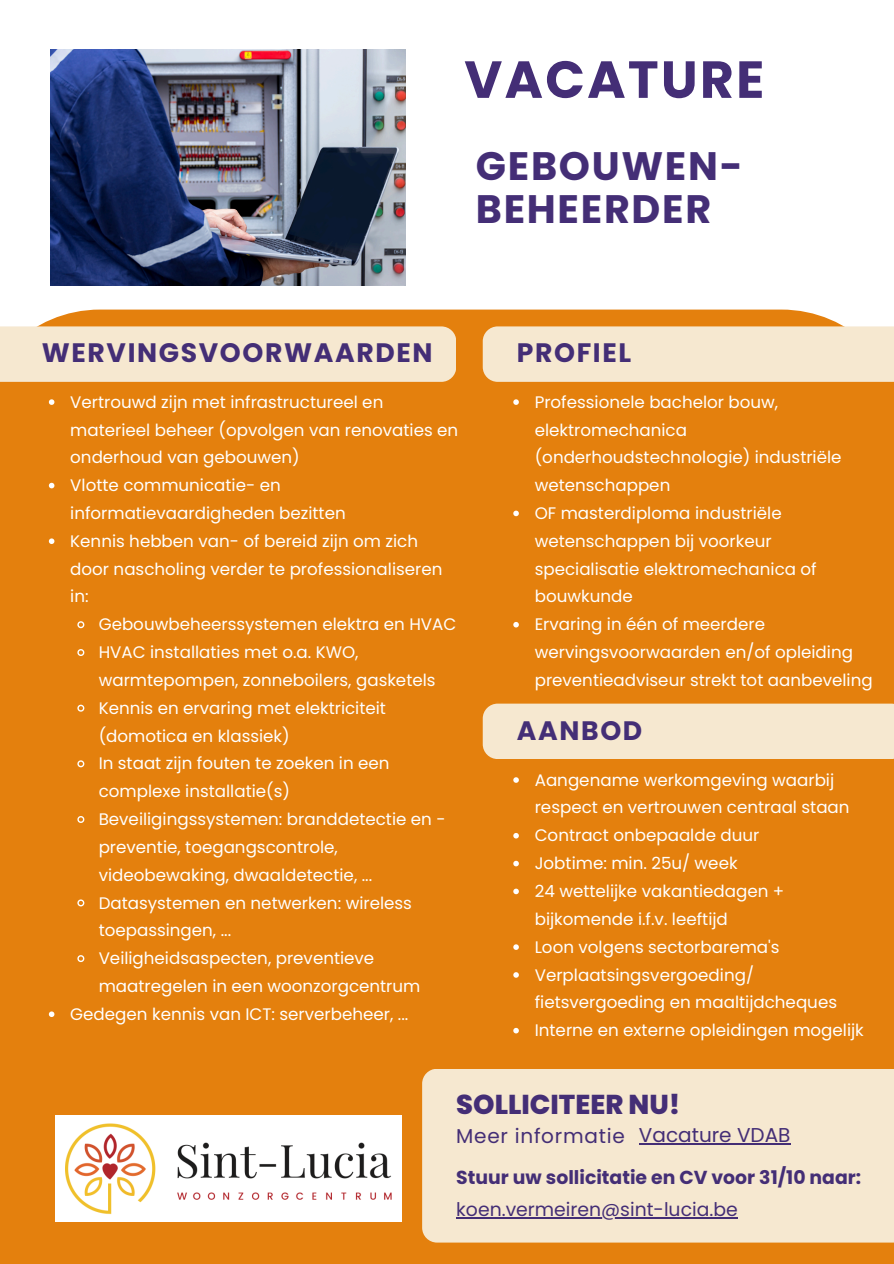
<style>
.page{position:relative;width:894px;height:1264px;background:#fff}
.page>*{position:absolute;margin:0;border:0;box-sizing:border-box;transform-origin:0 0}
.t1{font:700 52.05px "Poppins";letter-spacing:.045em;color:#442e76}
.t2{font:700 39.75px/42.8px "Poppins";letter-spacing:.045em;color:#442e76}
.t3{font:800 27.3px "Poppins";color:#442e76}
.t4{font:700 26.7px "Poppins";letter-spacing:.06em;color:#442e76}
.t5{font:19.95px "Poppins";letter-spacing:.035em;color:#442e76}
.t6{font:19.95px "Poppins";color:#442e76}
.t7{font:700 18.75px "Poppins";color:#442e76}
.t8{font:18.75px "Poppins";color:#442e76}
.t9{font:16.65px/27.8px "Poppins";color:#fff}
</style>
<div class="page">
<div style="left:0;top:309px;width:893px;height:954px;background:#e4800d"></div>
<div style="left:482px;top:326px;width:411px;height:56px;background:#f6e8d0"></div>
<div style="left:482px;top:703px;width:411px;height:56px;background:#f6e8d0"></div>
<img style="left:55px;top:1115px;width:346px;height:106px">
<div style="left:422px;top:1068px;width:471px;height:174px;background:#f6e8d0"></div>
<div style="left:0;top:326px;width:456px;height:56px;background:#f6e8d0"></div>
<img style="left:51px;top:49px;width:354px;height:237px">
<svg style="left:513px;top:399px;width:5px;height:6px"></svg>
<svg style="left:513px;top:510px;width:5px;height:6px"></svg>
<svg style="left:513px;top:622px;width:5px;height:5px"></svg>
<svg style="left:513px;top:777px;width:5px;height:5px"></svg>
<svg style="left:513px;top:833px;width:5px;height:5px"></svg>
<svg style="left:513px;top:860px;width:5px;height:6px"></svg>
<svg style="left:513px;top:888px;width:5px;height:6px"></svg>
<svg style="left:513px;top:944px;width:5px;height:5px"></svg>
<svg style="left:513px;top:972px;width:5px;height:5px"></svg>
<svg style="left:513px;top:1027px;width:5px;height:6px"></svg>
<hr style="left:456px;top:1217px;width:281px;height:1px;background:#442e76">
<hr style="left:638px;top:1143px;width:152px;height:1px;background:#442e76">
<svg style="left:49px;top:399px;width:5px;height:6px"></svg>
<svg style="left:49px;top:483px;width:5px;height:5px"></svg>
<svg style="left:49px;top:538px;width:5px;height:6px"></svg>
<svg style="left:76px;top:620px;width:9px;height:9px"></svg>
<svg style="left:76px;top:648px;width:9px;height:9px"></svg>
<svg style="left:76px;top:703px;width:9px;height:9px"></svg>
<svg style="left:76px;top:759px;width:9px;height:9px"></svg>
<svg style="left:76px;top:815px;width:9px;height:9px"></svg>
<svg style="left:76px;top:898px;width:9px;height:9px"></svg>
<svg style="left:76px;top:954px;width:9px;height:9px"></svg>
<svg style="left:49px;top:1011px;width:5px;height:6px"></svg>
<p class="t1" style="left:464px;top:43px;width:301px">VACATURE</p>
<p class="t2" style="left:475px;top:145px;width:268px">GEBOUWEN-<br>BEHEERDER</p>
<p class="t4" style="left:42px;top:334px;width:392px">WERVINGSVOORWAARDEN</p>
<p class="t9" style="left:70px;top:388px;width:389px">Vertrouwd zijn met infrastructureel en materieel beheer (opvolgen van renovaties en onderhoud van gebouwen)</p>
<p class="t9" style="left:70px;top:471px;width:277px">Vlotte communicatie- en informatievaardigheden bezitten</p>
<p class="t9" style="left:70px;top:527px;width:373px">Kennis hebben van- of bereid zijn om zich door nascholing verder te professionaliseren in:</p>
<p class="t9" style="left:99px;top:610px;width:359px">Gebouwbeheerssystemen elektra en HVAC</p>
<p class="t9" style="left:99px;top:638px;width:338px">HVAC installaties met o.a. KWO, warmtepompen, zonneboilers, gasketels</p>
<p class="t9" style="left:99px;top:694px;width:289px">Kennis en ervaring met elektriciteit (domotica en klassiek)</p>
<h3 class="t9" style="left:99px;top:749px;width:292px">In staat zijn fouten te zoeken in een complexe installatie(s)</h3>
<h5 class="t9" style="left:99px;top:805px;width:348px">Beveiligingssystemen: branddetectie en - preventie, toegangscontrole, videobewaking, dwaaldetectie, ...</h5>
<h5 class="t9" style="left:99px;top:888px;width:315px">Datasystemen en netwerken: wireless toepassingen, ...</h5>
<h4 class="t9" style="left:99px;top:944px;width:323px">Veiligheidsaspecten, preventieve maatregelen in een woonzorgcentrum</h4>
<h5 class="t9" style="left:70px;top:1000px;width:339px">Gedegen kennis van ICT: serverbeheer, ...</h5>
<h2 class="t4" style="left:516px;top:334px;width:116px">PROFIEL</h2>
<h3 class="t9" style="left:534px;top:388px;width:308px">Professionele bachelor bouw, elektromechanica (onderhoudstechnologie) industriële wetenschappen</h3>
<p class="t9" style="left:534px;top:499px;width:283px">OF masterdiploma industriële wetenschappen bij voorkeur specialisatie elektromechanica of bouwkunde</p>
<p class="t9" style="left:534px;top:610px;width:339px">Ervaring in één of meerdere wervingsvoorwaarden en/of opleiding preventieadviseur strekt tot aanbeveling</p>
<h3 class="t4" style="left:516px;top:711px;width:127px">AANBOD</h3>
<p class="t9" style="left:534px;top:765px;width:316px">Aangename werkomgeving waarbij respect en vertrouwen centraal staan</p>
<p class="t9" style="left:534px;top:821px;width:226px">Contract onbepaalde duur</p>
<p class="t9" style="left:534px;top:849px;width:204px">Jobtime: min. 25u/ week</p>
<p class="t9" style="left:534px;top:877px;width:251px">24 wettelijke vakantiedagen + bijkomende i.f.v. leeftijd</p>
<p class="t9" style="left:534px;top:933px;width:246px">Loon volgens sectorbarema's</p>
<p class="t9" style="left:534px;top:960px;width:304px">Verplaatsingsvergoeding/ fietsvergoeding en maaltijdcheques</p>
<p class="t9" style="left:534px;top:1016px;width:330px">Interne en externe opleidingen mogelijk</p>
<p class="t3" style="left:456px;top:1085px;width:225px">SOLLICITEER NU!</p>
<p class="t5" style="left:456px;top:1121px;width:170px">Meer informatie</p>
<h3 class="t6" style="left:638px;top:1121px;width:153px">Vacature VDAB</h3>
<p class="t7" style="left:456px;top:1164px;width:406px">Stuur uw sollicitatie en CV voor 31/10 naar:</p>
<p class="t8" style="left:456px;top:1196px;width:283px">koen.vermeiren@sint-lucia.be</p>
</div>
